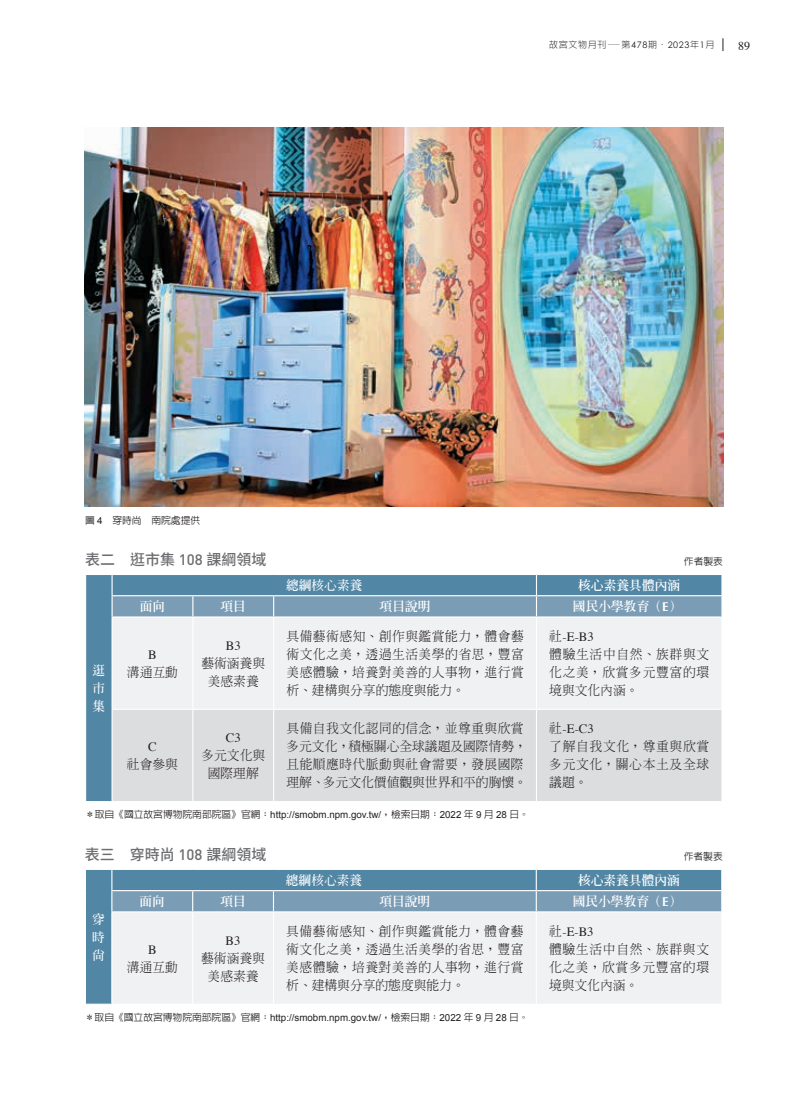
<style>
.page{position:relative;width:808px;height:1106px;background:#fff}
.page>*{position:absolute;margin:0;border:0;box-sizing:border-box;transform-origin:0 0}
.t1{font:500 15px "Noto Sans CJ Ktc";color:#6c6d70}
.t2{font:300 12.75px/18px "AR Ming B5";letter-spacing:.04em;color:#231f20;text-align:justify}
.t3{font:300 12.75px/18px "AR Ming B5";letter-spacing:.02em;color:#231f20}
.t4{font:800 12.75px "AR Ming B5";color:#fff}
.t5{font:12.75px "Times";color:#231f20}
.t6{font:300 12.75px/18px "AR Ming B5";color:#231f20;text-align:center}
.t7{font:700 12.75px/18px "AR Ming B5";color:#fff;text-align:justify}
.t8{font:12px "Times";color:#231f20}
.t9{font:9.75px "Arial";color:#231f20}
.t10{font:500 9.75px "AR Hei B5";color:#231f20}
.t11{font:300 9px "AR Hei B5";letter-spacing:.075em;color:#231f20}
.s1{font-family:"Arial";font-weight:400}
.s2{font-family:"Century Gothic";font-weight:400}
.s3{font-family:"Adobe Song Std"}
.s4{font-family:"DIN Pro"}
.s5{font-family:"Optima";font-weight:700}
.s6{font-family:"AR Ming B5";font-weight:300}
.s7{font-family:"AR Hei B5";font-weight:500}
</style>
<div class="page">
<svg style="left:723px;top:38px;width:1px;height:13px"></svg>
<svg style="left:86px;top:617px;width:26px;height:184px;background:#5589a7"></svg>
<div style="left:113px;top:618px;width:608px;height:90px;background:#f0f1f2"></div>
<div style="left:113px;top:710px;width:608px;height:91px;background:#dcdddf"></div>
<hr style="left:192px;top:617px;width:1px;height:91px;background:#fff">
<hr style="left:273px;top:617px;width:1px;height:91px;background:#fff">
<hr style="left:536px;top:617px;width:1px;height:91px;background:#fff">
<hr style="left:192px;top:710px;width:1px;height:91px;background:#fff">
<hr style="left:273px;top:710px;width:1px;height:91px;background:#fff">
<hr style="left:536px;top:710px;width:1px;height:91px;background:#fff">
<svg style="left:85px;top:574px;width:637px;height:43px;background:#6c96b0"></svg>
<hr style="left:112px;top:595px;width:81px;height:1px;background:#fff">
<hr style="left:193px;top:595px;width:81px;height:1px;background:#fff">
<hr style="left:274px;top:595px;width:262px;height:1px;background:#fff">
<hr style="left:536px;top:595px;width:186px;height:1px;background:#fff">
<div style="left:86px;top:870px;width:25px;height:133px;background:#5186a5"></div>
<div style="left:113px;top:913px;width:608px;height:90px;background:#f0f1f2"></div>
<hr style="left:192px;top:912px;width:1px;height:91px;background:#fff">
<hr style="left:273px;top:912px;width:1px;height:91px;background:#fff">
<hr style="left:536px;top:912px;width:1px;height:91px;background:#fff">
<svg style="left:85px;top:1003px;width:27px;height:1px"></svg>
<svg style="left:111px;top:870px;width:611px;height:42px;background:#6994af"></svg>
<hr style="left:111px;top:890px;width:82px;height:1px;background:#fff">
<hr style="left:193px;top:890px;width:80px;height:1px;background:#fff">
<hr style="left:273px;top:890px;width:263px;height:1px;background:#fff">
<hr style="left:536px;top:890px;width:186px;height:1px;background:#fff">
<img style="left:85px;top:128px;width:638px;height:378px">
<p class="t10" style="left:85px;top:515px;width:117px">圖 <span class="s1">4</span>　穿時尚　南院處提供</p>
<p class="t11" style="left:549px;top:40px;width:167px">故宮文物月刊—第<span class="s2">478</span>期<span class="s3">・</span><span class="s2">2023</span>年<span class="s2">1</span>月</p>
<p class="t8" style="left:738px;top:34px;width:13px">89</p>
<p class="t1" style="left:85px;top:550px;width:183px">表二　逛市集 <span class="s4">108</span> 課綱領域</p>
<p class="t10" style="left:684px;top:556px;width:40px">作者製表</p>
<p class="t7" style="left:92px;top:661px;width:14px">逛市集</p>
<p class="t7" style="left:286px;top:576px;width:78px">總綱核心素養</p>
<p class="t4" style="left:578px;top:579px;width:103px">核心素養具體內涵</p>
<p class="t4" style="left:140px;top:600px;width:27px">面向</p>
<p class="t4" style="left:220px;top:600px;width:27px">項目</p>
<p class="t4" style="left:380px;top:600px;width:52px">項目說明</p>
<p class="t4" style="left:573px;top:600px;width:110px">國民小學教育（<span class="s5">E</span>）</p>
<p class="t5" style="left:148px;top:643px;width:10px">B</p>
<p class="t2" style="left:127px;top:663px;width:52px">溝通互動</p>
<p class="t2" style="left:286px;top:627px;width:239px">具備藝術感知、創作與鑑賞能力，體會藝術文化之美，透過生活美學的省思，豐富美感體驗，培養對美善的人事物，進行賞析、建構與分享的態度與能力。</p>
<p class="t5" style="left:549px;top:625px;width:46px"><span class="s6">社</span>-E-B3</p>
<p class="t5" style="left:226px;top:634px;width:16px">B3</p>
<p class="t6" style="left:201px;top:654px;width:65px">藝術涵養與美感素養</p>
<p class="t2" style="left:549px;top:645px;width:162px">體驗生活中自然、族群與文化之美，欣賞多元豐富的環境與文化內涵。</p>
<p class="t5" style="left:148px;top:735px;width:10px">C</p>
<p class="t2" style="left:127px;top:755px;width:52px">社會參與</p>
<p class="t5" style="left:226px;top:726px;width:16px">C3</p>
<p class="t6" style="left:201px;top:746px;width:65px">多元文化與國際理解</p>
<p class="t3" style="left:286px;top:719px;width:242px">具備自我文化認同的信念，並尊重與欣賞多元文化，積極關心全球議題及國際情勢，且能順應時代脈動與社會需要，發展國際理解、多元文化價值觀與世界和平的胸懷。</p>
<p class="t5" style="left:549px;top:717px;width:46px"><span class="s6">社</span>-E-C3</p>
<p class="t2" style="left:549px;top:737px;width:162px">了解自我文化，尊重與欣賞多元文化，關心本土及全球議題。</p>
<p class="t9" style="left:85px;top:808px;width:445px"><span class="s7">＊取自《國立故宮博物院南部院區》官網：</span>http://smobm.npm.gov.tw/<span class="s7">，檢索日期：</span>2022 <span class="s7">年</span> 9 <span class="s7">月</span> 28 <span class="s7">日。</span></p>
<p class="t1" style="left:85px;top:845px;width:183px">表三　穿時尚 <span class="s4">108</span> 課綱領域</p>
<p class="t10" style="left:684px;top:851px;width:40px">作者製表</p>
<p class="t7" style="left:92px;top:909px;width:14px">穿時尚</p>
<p class="t7" style="left:286px;top:871px;width:78px">總綱核心素養</p>
<p class="t4" style="left:578px;top:873px;width:103px">核心素養具體內涵</p>
<p class="t4" style="left:140px;top:895px;width:27px">面向</p>
<p class="t4" style="left:220px;top:895px;width:27px">項目</p>
<p class="t4" style="left:379px;top:895px;width:52px">項目說明</p>
<p class="t4" style="left:573px;top:895px;width:110px">國民小學教育（<span class="s5">E</span>）</p>
<p class="t5" style="left:148px;top:937px;width:10px">B</p>
<p class="t2" style="left:127px;top:958px;width:52px">溝通互動</p>
<p class="t2" style="left:286px;top:922px;width:239px">具備藝術感知、創作與鑑賞能力，體會藝術文化之美，透過生活美學的省思，豐富美感體驗，培養對美善的人事物，進行賞析、建構與分享的態度與能力。</p>
<p class="t5" style="left:549px;top:919px;width:46px"><span class="s6">社</span>-E-B3</p>
<p class="t5" style="left:226px;top:928px;width:16px">B3</p>
<p class="t6" style="left:201px;top:949px;width:65px">藝術涵養與美感素養</p>
<p class="t2" style="left:549px;top:940px;width:162px">體驗生活中自然、族群與文化之美，欣賞多元豐富的環境與文化內涵。</p>
<p class="t9" style="left:85px;top:1010px;width:445px"><span class="s7">＊取自《國立故宮博物院南部院區》官網：</span>http://smobm.npm.gov.tw/<span class="s7">，檢索日期：</span>2022 <span class="s7">年</span> 9 <span class="s7">月</span> 28 <span class="s7">日。</span></p>
</div>
